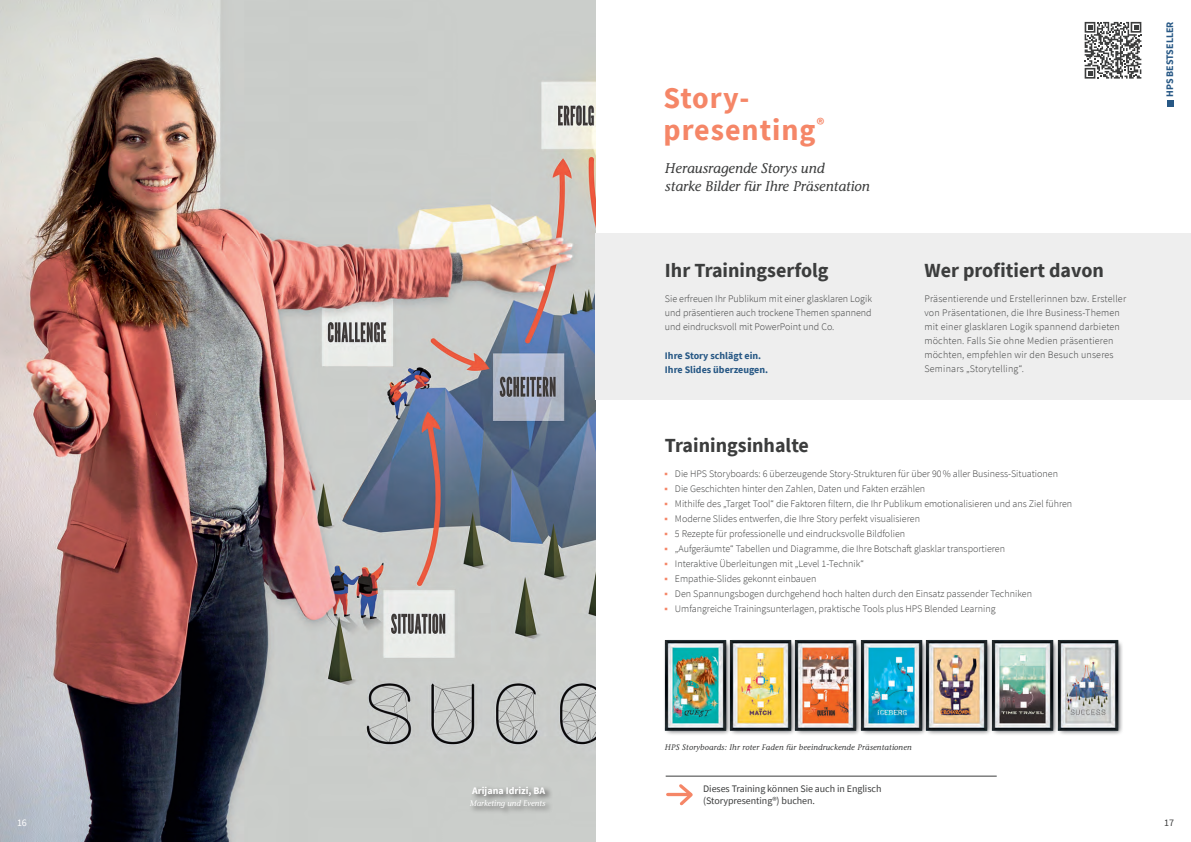
<style>
.page{position:relative;width:1191px;height:842px;background:#fff}
.page>*{position:absolute;margin:0;border:0;box-sizing:border-box;transform-origin:0 0}
.Heading_1{font:700 30px/32px "Source Sans Pro";letter-spacing:.03em;color:#f58667}
.Heading_1-2{font:700 20px "Source Sans Pro";color:#3c3d3d}
.Highlight_Text{font:italic 500 14px/18px "Stone Informal Std";color:#3c3d3d}
.Heading_1-3{font:300 10px/14px "Source Sans Pro";color:#3c3d3d;text-align:justify}
.Heading_1-4{font:300 10px/14px "Source Sans Pro";letter-spacing:.02em;color:#3c3d3d}
.t1{font:10px/12px "Source Sans Pro";letter-spacing:-.005em;color:#3c3d3d}
.Heading_1-5{font:700 10px/14px "Source Sans Pro";color:#275885}
.t2{font:700 10px "Source Sans Pro";color:#fff}
.Body_Text{font:700 10px "Source Sans Pro";color:#275885}
.t3{font:10px "Source Sans Pro";color:#fff}
.t4{font:italic 500 8px "Stone Informal Std";letter-spacing:.02em;color:#3c3d3d}
.t5{font:italic 500 8px "Stone Informal Std";color:#fff}
</style>
<div class="page">
<img style="left:0;top:0;width:595px;height:842px">
<hr style="left:665px;top:776px;width:331px;height:1px;background:#3c3d3d">
<svg style="left:676px;top:784px;width:17px;height:22px"></svg>
<hr style="left:667px;top:793px;width:23px;height:3px;background:#f58667">
<div style="left:595px;top:233px;width:596px;height:167px;background:#eee"></div>
<div style="left:1166px;top:101px;width:7px;height:6px;background:#275885"></div>
<img style="left:992px;top:640px;width:64px;height:95px">
<img style="left:796px;top:640px;width:63px;height:95px">
<img style="left:731px;top:640px;width:65px;height:95px">
<img style="left:664px;top:640px;width:67px;height:95px">
<img style="left:927px;top:640px;width:65px;height:95px">
<img style="left:859px;top:640px;width:68px;height:95px">
<img style="left:1056px;top:640px;width:67px;height:95px">
<div style="left:468px;top:785px;width:85px;height:31px;background:#231f20;opacity:.75"></div>
<svg style="left:1084px;top:22px;width:57px;height:57px"></svg>
<p class="t3" style="left:17px;top:816px;width:11px">16</p>
<p class="t2" style="left:472px;top:784px;width:75px">Arijana Idrizi, BA</p>
<p class="t5" style="left:470px;top:798px;width:77px">Marketing und Events</p>
<p class="Heading_1" style="left:663px;top:82px;width:163px">Story&shy;presenting<sup>®</sup></p>
<p class="Highlight_Text" style="left:665px;top:159px;width:206px">Herausragende Storys und<br>starke Bilder für Ihre Präsentation</p>
<p class="Heading_1-2" style="left:665px;top:256px;width:165px">Ihr Trainingserfolg</p>
<p class="Heading_1-3" style="left:665px;top:291px;width:208px">Sie erfreuen Ihr Publikum mit einer glasklaren Logik und präsentieren auch trockene Themen spannend und eindrucksvoll mit PowerPoint und Co.</p>
<p class="Heading_1-5" style="left:665px;top:348px;width:105px">Ihre Story schlägt ein.<br>Ihre Slides überzeugen.</p>
<p class="Heading_1-2" style="left:924px;top:257px;width:181px">Wer profitiert davon</p>
<p class="Heading_1-4" style="left:924px;top:291px;width:203px">Präsentierende und Erstellerinnen bzw. Ersteller von Präsentationen, die Ihre Business-Themen mit einer glasklaren Logik spannend darbieten möchten. Falls Sie ohne Medien präsentieren möchten, empfehlen wir den Besuch unseres Seminars „Storytelling“.</p>
<p class="Heading_1-2" style="left:665px;top:432px;width:145px">Trainingsinhalte</p>
<p class="Heading_1-3" style="left:665px;top:467px;width:394px"><sup>■</sup> Die HPS Storyboards: 6 überzeugende Story-Strukturen für über 90 % aller Business-Situationen</p>
<p class="Heading_1-3" style="left:665px;top:482px;width:262px"><sup>■</sup> Die Geschichten hinter den Zahlen, Daten und Fakten erzählen</p>
<p class="Heading_1-3" style="left:665px;top:497px;width:409px"><sup>■</sup> Mithilfe des „Target Tool“ die Faktoren filtern, die Ihr Publikum emotionalisieren und ans Ziel führen</p>
<p class="Heading_1-3" style="left:665px;top:512px;width:256px"><sup>■</sup> Moderne Slides entwerfen, die Ihre Story perfekt visualisieren</p>
<p class="Heading_1-3" style="left:665px;top:527px;width:242px"><sup>■</sup> 5 Rezepte für professionelle und eindrucksvolle Bildfolien</p>
<p class="Heading_1-3" style="left:665px;top:542px;width:342px"><sup>■</sup> „Aufgeräumte“ Tabellen und Diagramme, die Ihre Botschaft glasklar transportieren</p>
<p class="Heading_1-3" style="left:665px;top:557px;width:201px"><sup>■</sup> Interaktive Überleitungen mit „Level 1-Technik“</p>
<p class="Heading_1-3" style="left:665px;top:572px;width:153px"><sup>■</sup> Empathie-Slides gekonnt einbauen</p>
<p class="Heading_1-3" style="left:665px;top:587px;width:368px"><sup>■</sup> Den Spannungsbogen durchgehend hoch halten durch den Einsatz passender Techniken</p>
<p class="Heading_1-3" style="left:665px;top:602px;width:332px"><sup>■</sup> Umfangreiche Trainingsunterlagen, praktische Tools plus HPS Blended Learning</p>
<p class="Body_Text" style="left:1163px;top:97px;width:77px;rotate:-90deg">HPS BESTSELLER</p>
<p class="t4" style="left:665px;top:742px;width:248px">HPS Storyboards: Ihr roter Faden für beeindruckende Präsentationen</p>
<p class="t1" style="left:703px;top:783px;width:180px">Dieses Training können Sie auch in Englisch (Storypresenting®) buchen.</p>
<p class="t1" style="left:1164px;top:816px;width:11px">17</p>
</div>
